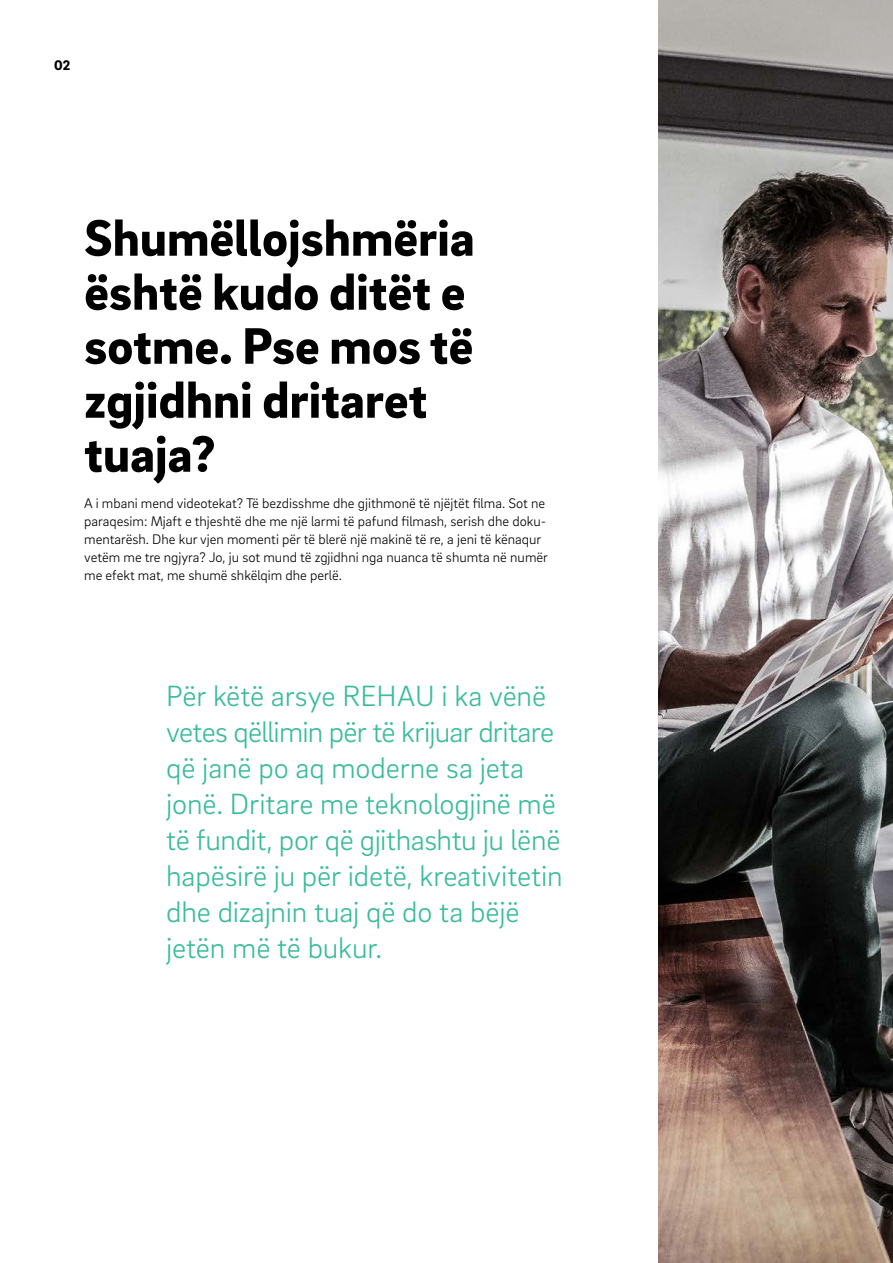
<style>
.page{position:relative;width:893px;height:1263px;background:#fff}
.page>*{position:absolute;margin:0;border:0;box-sizing:border-box;transform-origin:0 0}
._01__Headline_-_35pt{font:900 52.5px/54px "Brix Sans";color:#000}
._11__Highlighter_-_2{font:300 30px/36px "Brix Sans";letter-spacing:-.01em;color:#39bb9d}
._16__Body_text_-_9_5{font:300 14.25px/18px "Brix Sans";color:#000}
.MP__Page_numbers_-_9{font:900 14.25px "Brix Sans";color:#000}
</style>
<div class="page">
<img style="left:659px;top:0;width:234px;height:1263px">
<p class="MP__Page_numbers_-_9" style="left:54px;top:56px;width:18px">02</p>
<p class="_01__Headline_-_35pt" style="left:84px;top:208px;width:392px">Shumëllojshmëria është kudo ditët e sotme. Pse mos të zgjidhni dritaret tuaja?</p>
<p class="_16__Body_text_-_9_5" style="left:84px;top:493px;width:465px">A i mbani mend videotekat? Të bezdisshme dhe gjithmonë të njëjtët filma. Sot ne paraqesim: Mjaft e thjeshtë dhe me një larmi të pafund filmash, serish dhe doku&shy;mentarësh. Dhe kur vjen momenti për të blerë një makinë të re, a jeni të kënaqur vetëm me tre ngjyra? Jo, ju sot mund të zgjidhni nga nuanca të shumta në numër me efekt mat, me shumë shkëlqim dhe perlë.</p>
<p class="_11__Highlighter_-_2" style="left:166px;top:676px;width:398px">Për këtë arsye REHAU i ka vënë vetes qëllimin për të krijuar dritare që janë po aq moderne sa jeta jonë. Dritare me teknologjinë më të fundit, por që gjithashtu ju lënë hapësirë ju për idetë, kreativitetin dhe dizajnin tuaj që do ta bëjë jetën më të bukur.</p>
</div>
